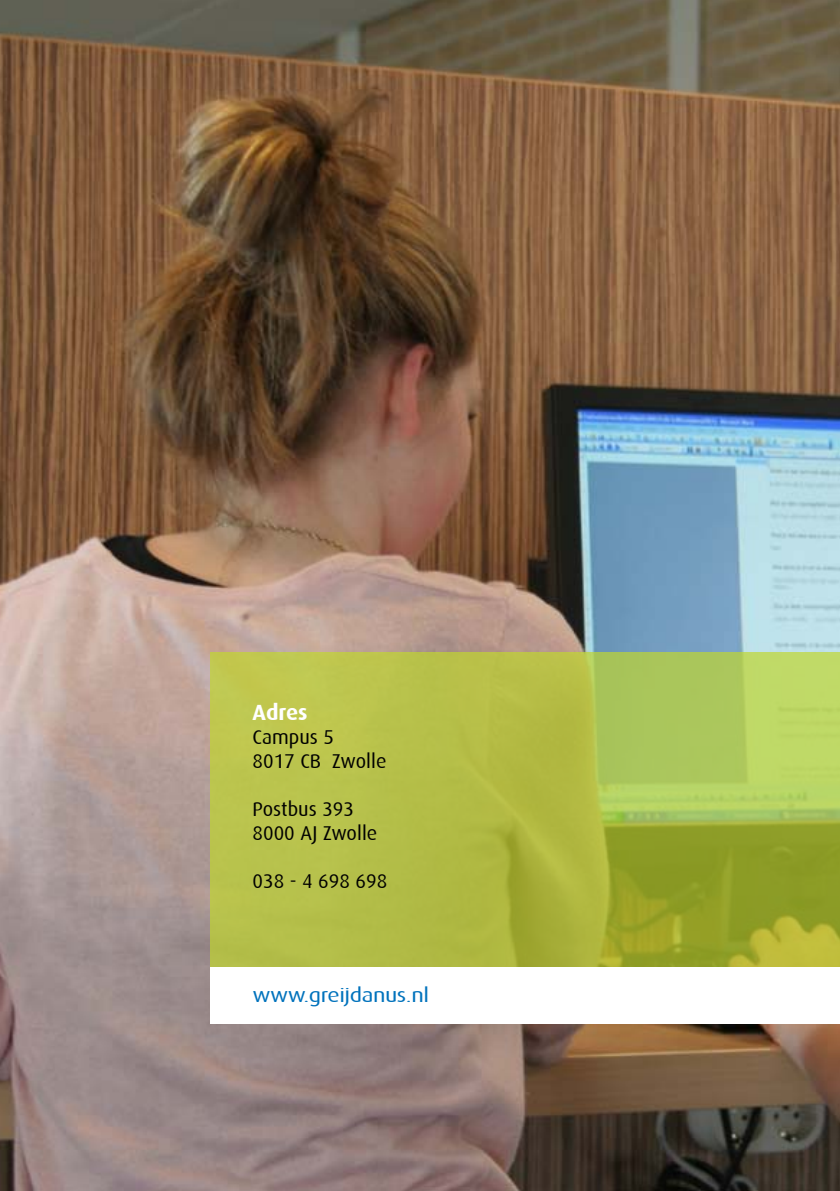
<style>
.page{position:relative;width:840px;height:1191px;background:#fff}
.page>*{position:absolute;margin:0;border:0;box-sizing:border-box;transform-origin:0 0}
.t1{font:700 22px "Dax";color:#fff}
.t2{font:20px/24px "Dax";color:#000}
.t3{font:20px "Dax";letter-spacing:-.02em;color:#0072bc;scale:1.17 1}
</style>
<div class="page">
<img style="left:0;top:0;width:839px;height:1191px">
<svg style="left:210px;top:651px;width:629px;height:316px;background:#afbc47"></svg>
<div style="left:210px;top:967px;width:629px;height:57px;background:#fff"></div>
<p class="t1" style="left:252px;top:700px;width:56px">Adres</p>
<p class="t2" style="left:252px;top:725px;width:135px">Campus 5<br>8017 CB Zwolle</p>
<p class="t2" style="left:252px;top:797px;width:126px">Postbus 393<br>8000 AJ Zwolle</p>
<p class="t2" style="left:252px;top:869px;width:136px">038 - 4 698 698</p>
<p class="t3" style="left:252px;top:984px;width:152px">www.greijdanus.nl</p>
</div>
